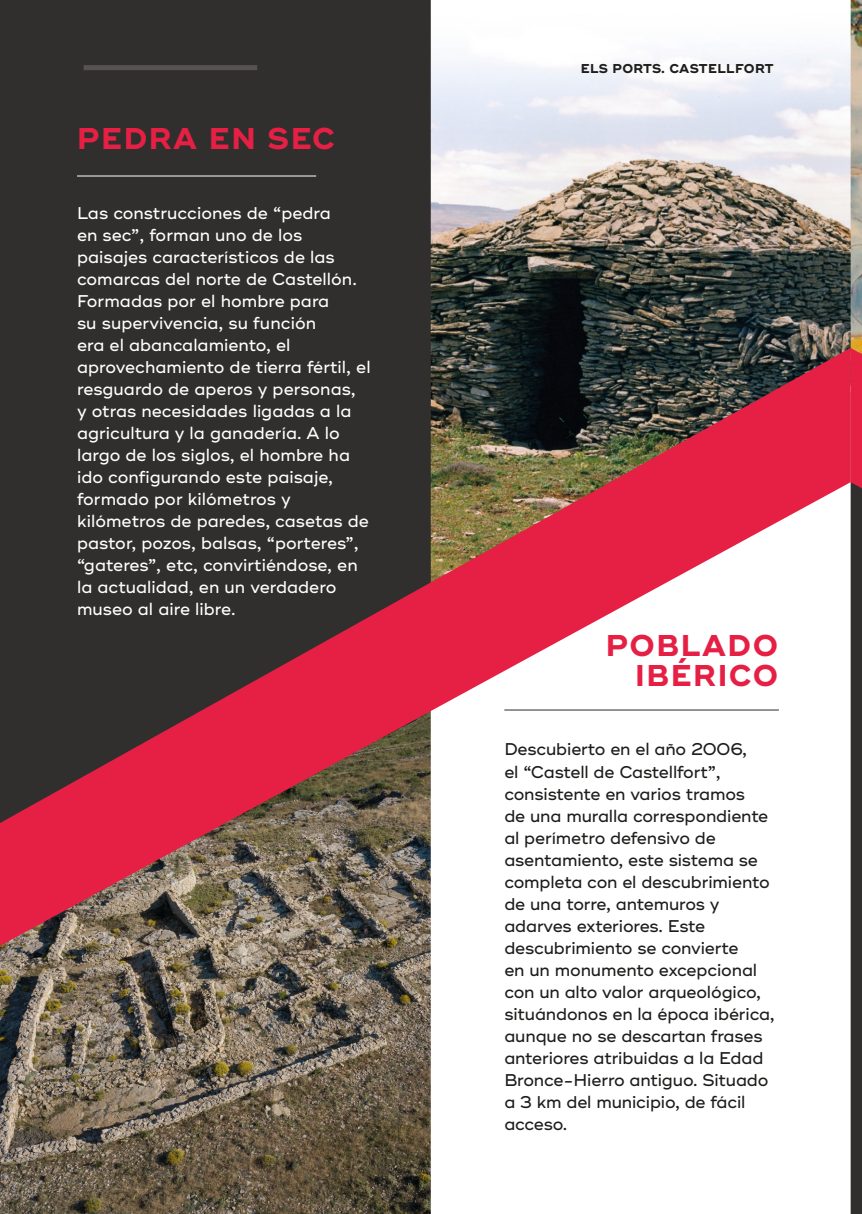
<style>
.page{position:relative;width:862px;height:1214px;background:#fff}
.page>*{position:absolute;margin:0;border:0;box-sizing:border-box;transform-origin:0 0}
.t1{font:700 30px "Ridley Grotesk";letter-spacing:.05em;color:#e61f44}
.t2{font:500 17px/22px "Ridley Grotesk";color:#fff}
.t3{font:500 17px/22px "Ridley Grotesk";letter-spacing:-.01em;color:#1d1d1b}
.t4{font:700 12.8px "Ridley Grotesk";letter-spacing:.02em;color:#1d1d1b}
</style>
<div class="page">
<div style="left:0;top:0;width:431px;height:348px;background:#312f2d"></div>
<img style="left:431px;top:52px;width:419px;height:296px">
<img style="left:0;top:945px;width:431px;height:268px">
<img style="left:850px;top:0;width:12px;height:348px">
<svg style="left:850px;top:348px;width:12px;height:865px;background:#604044"></svg>
<svg style="left:0;top:348px;width:850px;height:597px"></svg>
<hr style="left:77px;top:175px;width:239px;height:1px;background:#fff">
<hr style="left:504px;top:709px;width:275px;height:1px;background:#312f2d">
<div style="left:84px;top:65px;width:173px;height:5px;background:#565250"></div>
<p class="t1" style="left:77px;top:121px;width:260px">PEDRA EN SEC</p>
<p class="t2" style="left:77px;top:203px;width:295px">Las construcciones de “pedra<br>en sec”, forman uno de los paisajes característicos de las comarcas del norte de Castellón.<br>Formadas por el hombre para<br>su supervivencia, su función<br>era el abancalamiento, el aprovechamiento de tierra fértil, el resguardo de aperos y personas,<br>y otras necesidades ligadas a la agricultura y la ganadería. A lo largo de los siglos, el hombre ha ido configurando este paisaje, formado por kilómetros y kilómetros de paredes, casetas de pastor, pozos, balsas, “porteres”, “gateres”, etc, convirtiéndose, en la actualidad, en un verdadero museo al aire libre.</p>
<p class="t4" style="left:581px;top:61px;width:194px">ELS PORTS. CASTELLFORT</p>
<p class="t1" style="left:606px;top:627px;width:174px">POBLADO</p>
<p class="t1" style="left:635px;top:657px;width:144px">IBÉRICO</p>
<p class="t3" style="left:504px;top:738px;width:272px">Descubierto en el año 2006,<br>el “Castell de Castellfort”, consistente en varios tramos<br>de una muralla correspondiente al perímetro defensivo de asentamiento, este sistema se completa con el descubrimiento de una torre, antemuros y adarves exteriores. Este descubrimiento se convierte<br>en un monumento excepcional con un alto valor arqueológico, situándonos en la época ibérica, aunque no se descartan frases anteriores atribuidas a la Edad<br>Bronce-Hierro antiguo. Situado a 3 km del municipio, de fácil acceso.</p>
</div>
